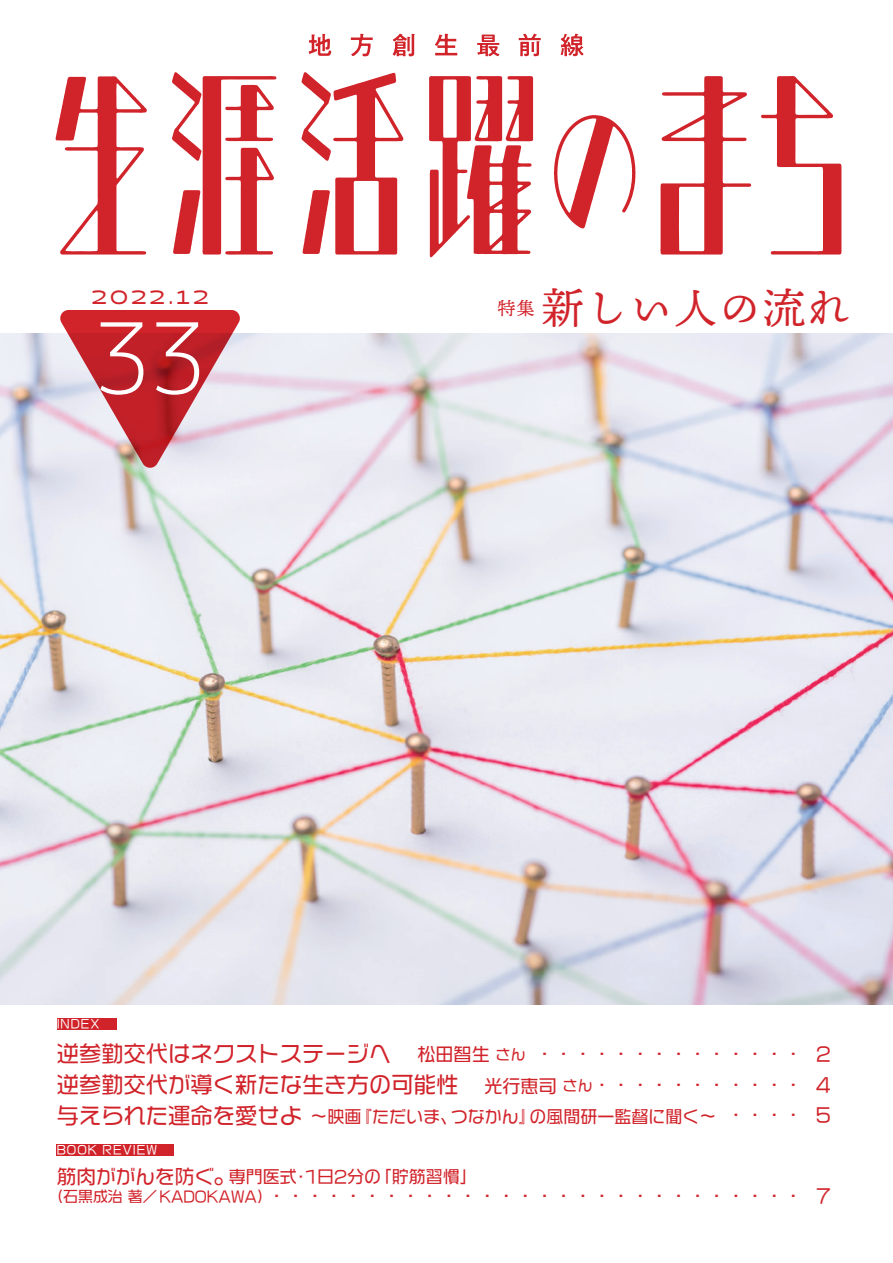
<style>
.page{position:relative;width:893px;height:1263px;background:#fff}
.page>*{position:absolute;margin:0;border:0;box-sizing:border-box;transform-origin:0 0}
.t1{font:97.8px "Jiyuno Tsubasa Font";color:#fff}
.t2{font:42.9px "Ten Mincho";letter-spacing:.035em;color:#d1232a}
.t3{font:22.35px/31.3px "VDL Logo G Regular";color:#d1232a}
.t4{font:19.2px "VDL Logo G Regular";color:#d1232a}
.t5{font:500 19.2px "Halogen";letter-spacing:.16em;color:#d1232a}
.t6{font:18.3px "Ten Mincho";color:#d1232a}
.t7{font:16.95px "VDL Logo G Regular";color:#d1232a}
.t8{font:11.7px "VDL Logo G Regular";letter-spacing:.09em;color:#fff}
.s1{font-size:18px}
.s2{font-size:14.85px}
.s3{font-size:19.2px}
.s4{font-size:22.35px}
.s5{font-size:19.65px}
</style>
<div class="page">
<img style="left:0;top:334px;width:893px;height:670px">
<svg style="left:59px;top:310px;width:182px;height:159px;background:#d17880"></svg>
<div style="left:57px;top:1018px;width:60px;height:12px;background:#d1232a"></div>
<div style="left:57px;top:1144px;width:117px;height:11px;background:#d1232a"></div>
<svg style="left:761px;top:76px;width:81px;height:179px"></svg>
<svg style="left:554px;top:115px;width:82px;height:114px"></svg>
<svg style="left:660px;top:76px;width:91px;height:179px"></svg>
<svg style="left:429px;top:76px;width:104px;height:181px"></svg>
<svg style="left:56px;top:76px;width:91px;height:179px"></svg>
<svg style="left:172px;top:72px;width:105px;height:183px"></svg>
<svg style="left:301px;top:72px;width:102px;height:183px"></svg>
<svg style="left:435px;top:34px;width:22px;height:21px"></svg>
<svg style="left:477px;top:35px;width:22px;height:21px"></svg>
<svg style="left:519px;top:34px;width:22px;height:22px"></svg>
<svg style="left:561px;top:34px;width:22px;height:22px"></svg>
<svg style="left:309px;top:34px;width:22px;height:22px"></svg>
<svg style="left:351px;top:34px;width:22px;height:22px"></svg>
<svg style="left:393px;top:34px;width:22px;height:22px"></svg>
<p class="t5" style="left:91px;top:286px;width:119px">2022.12</p>
<h1 class="t1" style="left:92px;top:289px;width:117px">33</h1>
<p class="t6" style="left:497px;top:298px;width:39px">特集</p>
<h2 class="t2" style="left:541px;top:284px;width:310px">新しい人の流れ</h2>
<p class="t8" style="left:57px;top:1016px;width:44px">INDEX</p>
<p class="t3" style="left:57px;top:1036px;width:776px">逆参勤交代はネクストステージへ <span class="s1">松田智生</span> <span class="s2">さん</span> <span class="s3">・・・・・・・・・・・・・・ 2</span>逆参勤交代が導く新たな生き方の可能性 <span class="s1">光行恵司</span> <span class="s2">さん</span><span class="s3">・・・・・・・・・・・ 4</span></p>
<p class="t7" style="left:57px;top:1105px;width:776px"><span class="s4">与えられた運命を愛せよ</span>～映画『ただいま、つなかん』の風間研一監督に聞く～<span class="s3">・・・・ 5</span></p>
<p class="t8" style="left:57px;top:1142px;width:102px">BOOK REVIEW</p>
<p class="t7" style="left:57px;top:1164px;width:422px"><span class="s5">筋肉ががんを防ぐ。</span>専門医式・1日2分の「貯筋習慣」</p>
<p class="t4" style="left:48px;top:1183px;width:784px"><span class="s2">（石黒成治 著／KADOKAWA）</span>・・・・・・・・・・・・・・・・・・・・・・・・・・・・ 7</p>
</div>
